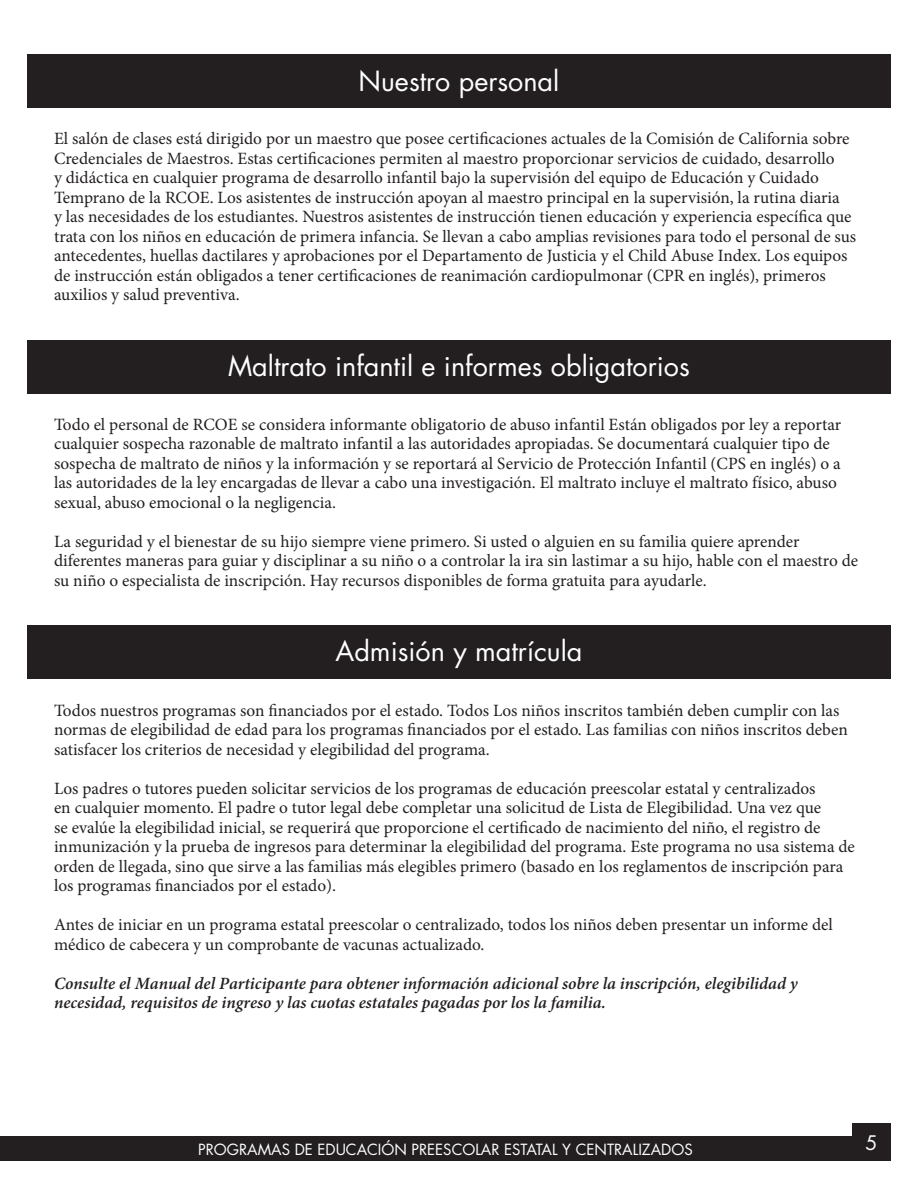
<style>
.page{position:relative;width:918px;height:1188px;background:#fff}
.page>*{position:absolute;margin:0;border:0;box-sizing:border-box;transform-origin:0 0}
.t1{font:27px "Futura Std";color:#fff}
.t2{font:19.5px "Futura Std";color:#fff}
.t3{font:17.25px/19.5px "Minion Pro";color:#231f20}
.t4{font:italic 600 17.25px/19.5px "Minion Pro";color:#231f20}
.t5{font:15px "Futura Std";color:#fff}
</style>
<div class="page">
<div style="left:852px;top:1123px;width:39px;height:38px;background:#231f20"></div>
<div style="left:0;top:1136px;width:855px;height:25px;background:#231f20"></div>
<div style="left:27px;top:340px;width:864px;height:53px;background:#231f20"></div>
<div style="left:27px;top:626px;width:864px;height:53px;background:#231f20"></div>
<div style="left:27px;top:54px;width:864px;height:53px;background:#231f20"></div>
<h2 class="t1" style="left:359px;top:64px;width:202px">Nuestro personal</h2>
<p class="t3" style="left:54px;top:129px;width:804px">El salón de clases está dirigido por un maestro que posee certificaciones actuales de la Comisión de California sobre Credenciales de Maestros. Estas certificaciones permiten al maestro proporcionar servicios de cuidado, desarrollo<br>y didáctica en cualquier programa de desarrollo infantil bajo la supervisión del equipo de Educación y Cuidado Temprano de la RCOE. Los asistentes de instrucción apoyan al maestro principal en la supervisión, la rutina diaria<br>y las necesidades de los estudiantes. Nuestros asistentes de instrucción tienen educación y experiencia específica que trata con los niños en educación de primera infancia. Se llevan a cabo amplias revisiones para todo el personal de sus antecedentes, huellas dactilares y aprobaciones por el Departamento de Justicia y el Child Abuse Index. Los equipos de instrucción están obligados a tener certificaciones de reanimación cardiopulmonar (CPR en inglés), primeros auxilios y salud preventiva.</p>
<h2 class="t1" style="left:228px;top:348px;width:463px">Maltrato infantil e informes obligatorios</h2>
<p class="t3" style="left:54px;top:415px;width:789px">Todo el personal de RCOE se considera informante obligatorio de abuso infantil Están obligados por ley a reportar cualquier sospecha razonable de maltrato infantil a las autoridades apropiadas. Se documentará cualquier tipo de sospecha de maltrato de niños y la información y se reportará al Servicio de Protección Infantil (CPS en inglés) o a las autoridades de la ley encargadas de llevar a cabo una investigación. El maltrato incluye el maltrato físico, abuso sexual, abuso emocional o la negligencia.</p>
<p class="t3" style="left:54px;top:532px;width:806px">La seguridad y el bienestar de su hijo siempre viene primero. Si usted o alguien en su familia quiere aprender diferentes maneras para guiar y disciplinar a su niño o a controlar la ira sin lastimar a su hijo, hable con el maestro de su niño o especialista de inscripción. Hay recursos disponibles de forma gratuita para ayudarle.</p>
<h2 class="t1" style="left:336px;top:634px;width:248px">Admisión y matrícula</h2>
<p class="t3" style="left:54px;top:701px;width:795px">Todos nuestros programas son financiados por el estado. Todos Los niños inscritos también deben cumplir con las normas de elegibilidad de edad para los programas financiados por el estado. Las familias con niños inscritos deben satisfacer los criterios de necesidad y elegibilidad del programa.</p>
<p class="t3" style="left:54px;top:779px;width:802px">Los padres o tutores pueden solicitar servicios de los programas de educación preescolar estatal y centralizados<br>en cualquier momento. El padre o tutor legal debe completar una solicitud de Lista de Elegibilidad. Una vez que<br>se evalúe la elegibilidad inicial, se requerirá que proporcione el certificado de nacimiento del niño, el registro de inmunización y la prueba de ingresos para determinar la elegibilidad del programa. Este programa no usa sistema de orden de llegada, sino que sirve a las familias más elegibles primero (basado en los reglamentos de inscripción para los programas financiados por el estado).</p>
<p class="t3" style="left:54px;top:915px;width:780px">Antes de iniciar en un programa estatal preescolar o centralizado, todos los niños deben presentar un informe del médico de cabecera y un comprobante de vacunas actualizado.</p>
<p class="t4" style="left:54px;top:974px;width:745px">Consulte el Manual del Participante para obtener información adicional sobre la inscripción, elegibilidad y necesidad, requisitos de ingreso y las cuotas estatales pagadas por los la familia.</p>
<p class="t5" style="left:198px;top:1140px;width:496px">PROGRAMAS DE EDUCACIÓN PREESCOLAR ESTATAL Y CENTRALIZADOS</p>
<p class="t2" style="left:866px;top:1131px;width:14px">5</p>
</div>
